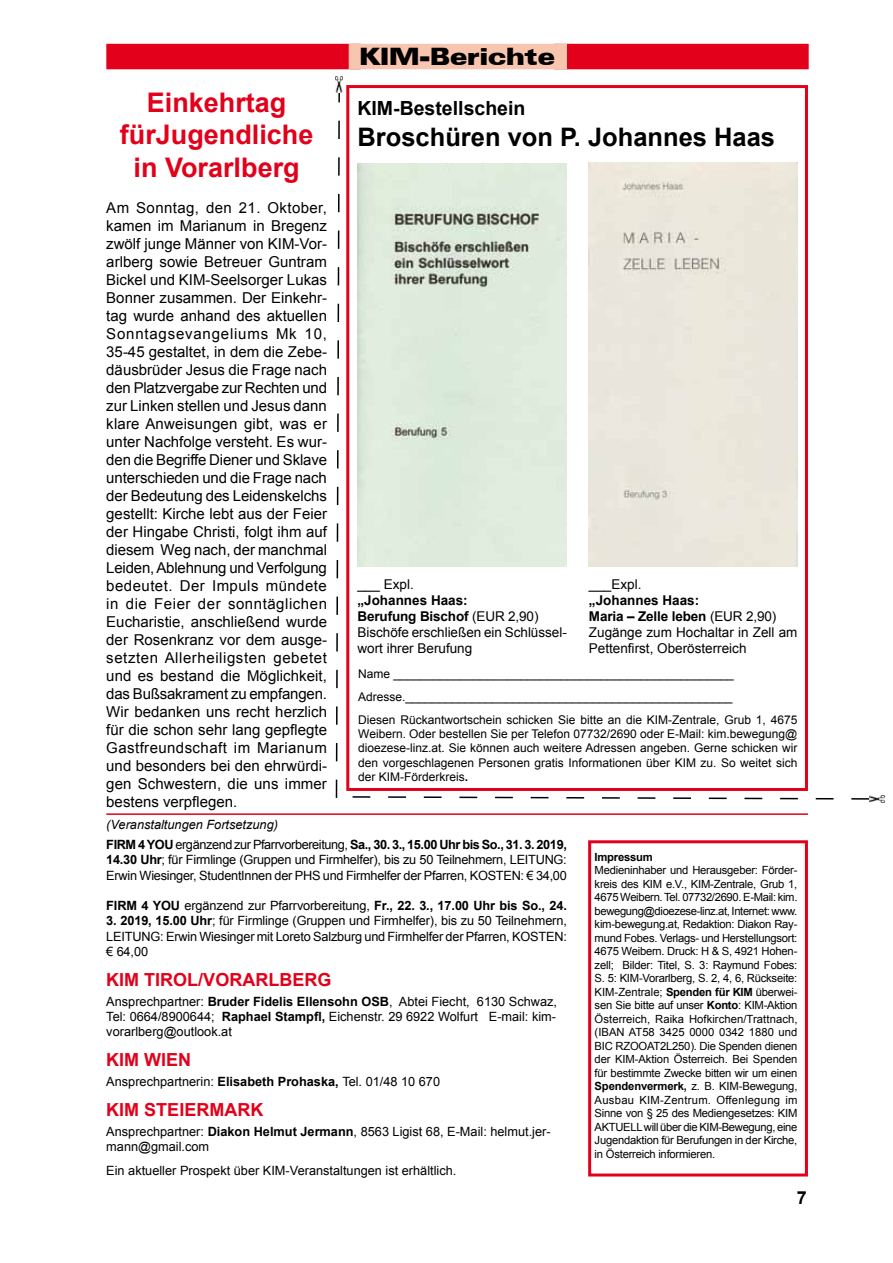
<style>
.page{position:relative;width:893px;height:1263px;background:#fff}
.page>*{position:absolute;margin:0;border:0;box-sizing:border-box;transform-origin:0 0}
.t1{font:700 27px/32.4px "Arial";color:#e2001a;text-align:center}
.t2{font:700 25.5px "Arial";color:#000}
.t3{font:900 expanded 24px "Zurich BT";color:#000}
.t4{font:700 19.5px "Arial";color:#000}
.t5{font:700 18px "Arial";color:#e2001a}
.t6{font:700 18px "Arial";color:#000}
.t7{font:15px/18px "Arial";color:#000;text-align:justify}
.t8{font:13.5px/16.2px "Arial";color:#000}
.t9{font:12.75px/15.3px "Arial";color:#000;text-align:justify}
.t10{font:12.75px/15.3px "Arial";letter-spacing:-.02em;color:#000}
.t11{font:700 12.75px/19.5px "Arial";letter-spacing:-.03em;color:#000}
.t12{font:700 12.75px "Arial";letter-spacing:-.01em;color:#000}
.t13{font:12px/14.4px "Arial";color:#000}
.t14{font:11.25px/13.5px "Arial";letter-spacing:-.02em;color:#000;text-align:justify}
.t15{font:700 11.25px "Arial";letter-spacing:-.02em;color:#000}
.s1{font-weight:700}
.s2{font-weight:400;font-style:italic}
.s3{font-weight:400}
</style>
<div class="page">
<div style="left:106px;top:44px;width:255px;height:25px;background:#e2001a"></div>
<div style="left:554px;top:44px;width:255px;height:25px;background:#e2001a"></div>
<div style="left:349px;top:44px;width:218px;height:25px;background:#f8c5ae"></div>
<div style="left:346px;top:85px;width:462px;height:706px;border:3px solid #e2001a"></div>
<div style="left:588px;top:840px;width:220px;height:336px;border:3px solid #e2001a"></div>
<img style="left:869px;top:795px;width:16px;height:7px">
<img style="left:357px;top:163px;width:210px;height:404px">
<svg style="left:335px;top:89px;width:6px;height:709px"></svg>
<div style="left:588px;top:163px;width:209px;height:404px;background:#e9e5dc"></div>
<svg style="left:352px;top:795px;width:519px;height:5px"></svg>
<img style="left:336px;top:77px;width:7px;height:15px">
<hr style="left:106px;top:813px;width:702px;height:2px;background:#e2001a">
<h3 class="t3" style="left:359px;top:42px;width:197px">KIM-Berichte</h3>
<h1 class="t1" style="left:120px;top:87px;width:195px">Einkehrtag fürJugendliche in Vorarlberg</h1>
<p class="t7" style="left:106px;top:199px;width:222px">Am Sonntag, den 21. Oktober, kamen im Marianum in Bregenz zwölf junge Männer von KIM-Vor&shy;arlberg sowie Betreuer Guntram Bickel und KIM-Seelsorger Lukas Bonner zusammen. Der Einkehr&shy;tag wurde anhand des aktuellen Sonntagsevangeliums Mk 10, 35-45 gestaltet, in dem die Zebe&shy;däusbrüder Jesus die Frage nach den Platzvergabe zur Rechten und zur Linken stellen und Jesus dann klare Anweisungen gibt, was er unter Nachfolge versteht. Es wur&shy;den die Begriffe Diener und Sklave unterschieden und die Frage nach der Bedeutung des Leidenskelchs gestellt: Kirche lebt aus der Feier der Hingabe Christi, folgt ihm auf diesem Weg nach, der manchmal Leiden, Ablehnung und Verfolgung bedeutet. Der Impuls mündete in die Feier der sonntäglichen Eucharistie, anschließend wurde der Rosenkranz vor dem ausge&shy;setzten Allerheiligsten gebetet und es bestand die Möglichkeit, das Bußsakrament zu empfangen.<br>Wir bedanken uns recht herzlich für die schon sehr lang gepflegte Gastfreundschaft im Marianum und besonders bei den ehrwürdi&shy;gen Schwestern, die uns immer bestens verpflegen.</p>
<h3 class="t4" style="left:357px;top:95px;width:169px">KIM-Bestellschein</h3>
<h2 class="t2" style="left:357px;top:120px;width:419px">Broschüren von P. Johannes Haas</h2>
<p class="t8" style="left:589px;top:576px;width:54px">___Expl.</p>
<p class="t8" style="left:589px;top:592px;width:210px"><span class="s1">„Johannes Haas:<br>Maria – Zelle leben</span> (EUR 2,90)<br>Zugänge zum Hochaltar in Zell am<br>Pettenfirst, Oberösterreich</p>
<p class="t13" style="left:358px;top:662px;width:441px;line-height:23px">Name ___________________________________________________<br>Adresse._________________________________________________<br>Diesen Rückantwortschein schicken Sie bitte an die KIM-Zentrale, Grub 1, 4675</p>
<p class="t13" style="left:358px;top:727px;width:441px;text-align:justify">Weibern. Oder bestellen Sie per Telefon 07732/2690 oder E-Mail: kim.bewegung@ dioezese-linz.at. Sie können auch weitere Adressen angeben. Gerne schicken wir den vorgeschlagenen Personen gratis Informationen über KIM zu. So weitet sich der KIM-Förderkreis<span class="s1">.</span></p>
<p class="t11" style="left:106px;top:815px;width:462px"><span class="s2">(Veranstaltungen Fortsetzung)<br></span>FIRM 4 YOU <span class="s3">ergänzend zur Pfarrvorbereitung,</span> Sa., 30. 3., 15.00 Uhr bis So., 31. 3. 2019,</p>
<p class="t10" style="left:106px;top:852px;width:462px"><span class="s1">14.30 Uhr</span>; für Firmlinge (Gruppen und Firmhelfer), bis zu 50 Teilnehmern, LEITUNG:<br>Erwin Wiesinger, StudentInnen der PHS und Firmhelfer der Pfarren, KOSTEN: € 34,00</p>
<p class="t12" style="left:106px;top:897px;width:462px">FIRM 4 YOU <span class="s3">ergänzend zur Pfarrvorbereitung,</span> Fr., 22. 3., 17.00 Uhr bis So., 24.</p>
<p class="t9" style="left:106px;top:913px;width:462px"><span class="s1">3. 2019, 15.00 Uhr</span>; für Firmlinge (Gruppen und Firmhelfer), bis zu 50 Teilnehmern, LEITUNG: Erwin Wiesinger mit Loreto Salzburg und Firmhelfer der Pfarren, KOSTEN: € 64,00</p>
<p class="t5" style="left:106px;top:968px;width:226px">KIM TIROL/VORARLBERG</p>
<p class="t9" style="left:106px;top:994px;width:452px">Ansprechpartner: <span class="s1">Bruder Fidelis Ellensohn OSB</span>, Abtei Fiecht, 6130 Schwaz, Tel: 0664/8900644; <span class="s1">Raphael Stampfl,</span> Eichenstr. 29 6922 Wolfurt E-mail: kim&shy;vorarlberg@outlook.at</p>
<p class="t5" style="left:106px;top:1048px;width:86px">KIM WIEN</p>
<p class="t9" style="left:106px;top:1074px;width:335px">Ansprechpartnerin: <span class="s1">Elisabeth Prohaska,</span> Tel. 01/48 10 670</p>
<p class="t5" style="left:106px;top:1098px;width:158px">KIM STEIERMARK</p>
<p class="t9" style="left:106px;top:1124px;width:446px">Ansprechpartner: <span class="s1">Diakon Helmut Jermann</span>, 8563 Ligist 68, E-Mail: helmut.jer&shy;mann@gmail.com</p>
<p class="t9" style="left:106px;top:1163px;width:352px">Ein aktueller Prospekt über KIM-Veranstaltungen ist erhältlich.</p>
<p class="t8" style="left:357px;top:576px;width:58px">___ Expl.</p>
<p class="t8" style="left:357px;top:592px;width:211px"><span class="s1">„Johannes Haas:<br>Berufung Bischof</span> (EUR 2,90)<br>Bischöfe erschließen ein Schlüssel&shy;wort ihrer Berufung</p>
<p class="t15" style="left:595px;top:849px;width:60px">Impressum</p>
<p class="t14" style="left:595px;top:864px;width:204px">Medieninhaber und Herausgeber: Förder&shy;kreis des KIM e.V., KIM-Zentrale, Grub 1, 4675 Weibern. Tel. 07732/2690. E-Mail: kim. bewegung@dioezese-linz.at, Internet: www. kim-bewegung.at, Redaktion: Diakon Ray&shy;mund Fobes. Verlags- und Herstellungsort:<br>4675 Weibern. Druck: H &amp; S, 4921 Hohen&shy;zell; Bilder: Titel, S. 3: Raymund Fobes:<br>S. 5: KIM-Vorarlberg, S. 2, 4, 6, Rückseite:<br>KIM-Zentrale; <span class="s1">Spenden für KIM</span> überwei&shy;sen Sie bitte auf unser <span class="s1">Konto</span>: KIM-Aktion Österreich, Raika Hofkirchen/Trattnach, (IBAN AT58 3425 0000 0342 1880 und BIC RZOOAT2L250). Die Spenden dienen der KIM-Aktion Österreich. Bei Spenden für bestimmte Zwecke bitten wir um einen <span class="s1">Spendenvermerk,</span> z. B. KIM-Bewegung, Ausbau KIM-Zentrum. Offenlegung im Sinne von § 25 des Mediengesetzes: KIM AKTUELL will über die KIM-Bewegung, eine Jugendaktion für Berufungen in der Kirche, in Österreich informieren.</p>
<p class="t6" style="left:797px;top:1185px;width:12px">7</p>
</div>
